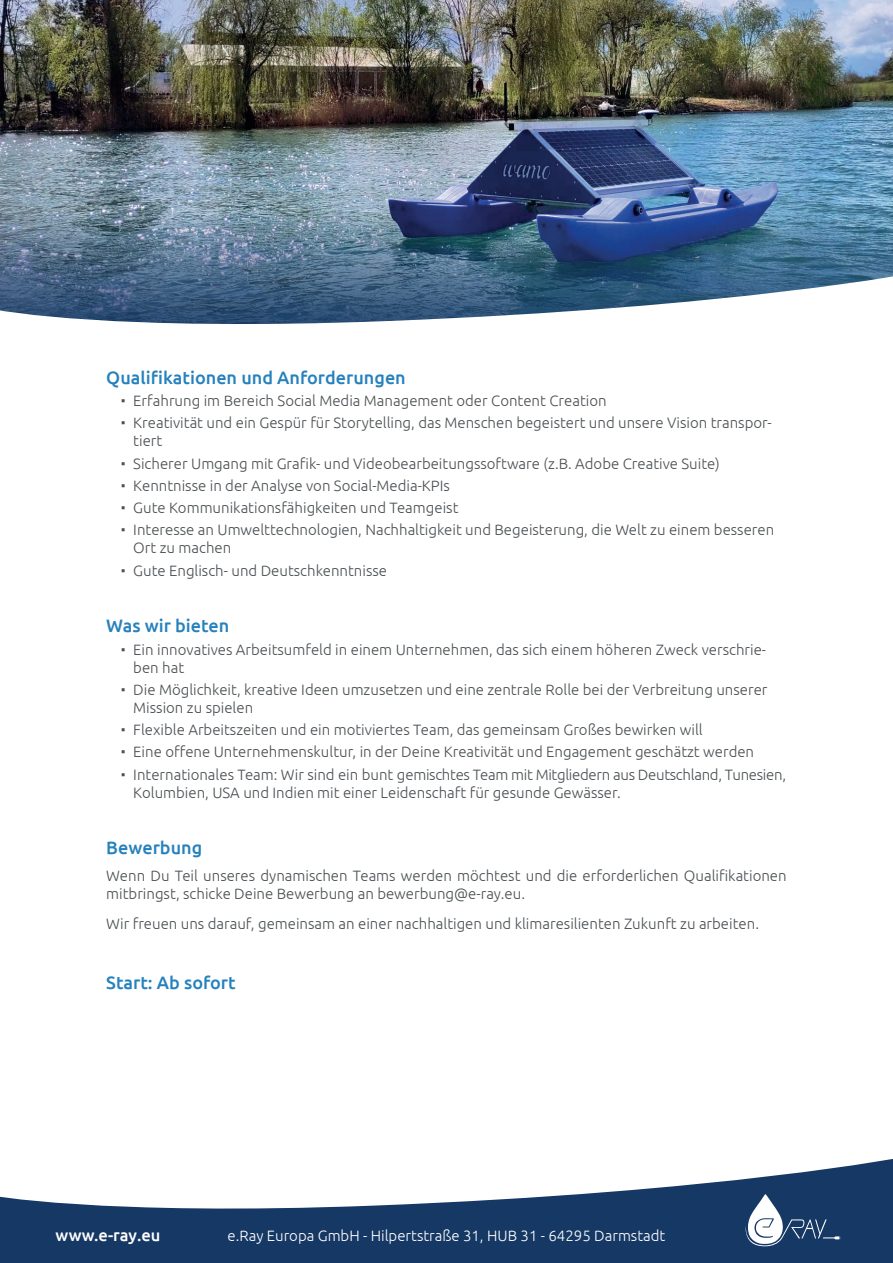
<style>
.page{position:relative;width:893px;height:1263px;background:#fff}
.page>*{position:absolute;margin:0;border:0;box-sizing:border-box;transform-origin:0 0}
.t1{font:500 18px "Ubuntu";color:#2681bd}
.t2{font:500 16.5px "Ubuntu";color:#fff}
.t3{font:300 15px/22.2px "Ubuntu";color:#4b5053}
.t4{font:300 15px "Ubuntu";color:#fff}
.s1{font-family:"Acumin Variable Concept";font-weight:400}
</style>
<div class="page">
<img style="left:0;top:0;width:893px;height:213px">
<img style="left:0;top:213px;width:893px;height:59px">
<svg style="left:0;top:272px;width:893px;height:52px"></svg>
<svg style="left:0;top:1159px;width:893px;height:104px;fill:#163865"></svg>
<svg style="left:746px;top:1194px;width:94px;height:52px"></svg>
<p class="t1" style="left:106px;top:366px;width:301px">Qualifikationen und Anforderungen</p>
<p class="t3" style="left:121px;top:389px;width:653px"><span class="s1">Ŋ</span> Erfahrung im Bereich Social Media Management oder Content Creation<br><span class="s1">Ŋ</span> Kreativität und ein Gespür für Storytelling, das Menschen begeistert und unsere Vision transpor-</p>
<p class="t3" style="left:121px;top:430px;width:655px;text-indent:13px">tiert<br><span class="s1">Ŋ</span> Sicherer Umgang mit Grafik- und Videobearbeitungssoftware (z.B. Adobe Creative Suite)<br><span class="s1">Ŋ</span> Kenntnisse in der Analyse von Social-Media-KPIs<br><span class="s1">Ŋ</span> Gute Kommunikationsfähigkeiten und Teamgeist<br><span class="s1">Ŋ</span> Interesse an Umwelttechnologien, Nachhaltigkeit und Begeisterung, die Welt zu einem besseren</p>
<p class="t3" style="left:121px;top:537px;width:268px;text-indent:13px">Ort zu machen<br><span class="s1">Ŋ</span> Gute Englisch- und Deutschkenntnisse</p>
<p class="t1" style="left:106px;top:614px;width:125px">Was wir bieten</p>
<p class="t3" style="left:133px;top:640px;width:634px;line-height:18px;text-indent:-13px"><span class="s1">Ŋ</span> Ein innovatives Arbeitsumfeld in einem Unternehmen, das sich einem höheren Zweck verschrie&shy;ben hat</p>
<p class="t3" style="left:133px;top:680px;width:636px;line-height:18px;text-indent:-13px"><span class="s1">Ŋ</span> Die Möglichkeit, kreative Ideen umzusetzen und eine zentrale Rolle bei der Verbreitung unserer<br>Mission zu spielen</p>
<p class="t3" style="left:121px;top:718px;width:667px"><span class="s1">Ŋ</span> Flexible Arbeitszeiten und ein motiviertes Team, das gemeinsam Großes bewirken will<br><span class="s1">Ŋ</span> Eine offene Unternehmenskultur, in der Deine Kreativität und Engagement geschätzt werden<br><span class="s1">Ŋ</span> Internationales Team: Wir sind ein bunt gemischtes Team mit Mitgliedern aus Deutschland, Tunesien,</p>
<p class="t3" style="left:133px;top:781px;width:489px">Kolumbien, USA und Indien mit einer Leidenschaft für gesunde Gewässer.</p>
<p class="t1" style="left:106px;top:836px;width:97px">Bewerbung</p>
<p class="t3" style="left:106px;top:866px;width:682px;line-height:18px">Wenn Du Teil unseres dynamischen Teams werden möchtest und die erforderlichen Qualifikationen mitbringst, schicke Deine Bewerbung an bewerbung@e-ray.eu.</p>
<p class="t3" style="left:106px;top:912px;width:654px">Wir freuen uns darauf, gemeinsam an einer nachhaltigen und klimaresilienten Zukunft zu arbeiten.</p>
<p class="t1" style="left:106px;top:971px;width:131px">Start: Ab sofort</p>
<p class="t2" style="left:56px;top:1225px;width:106px">www.e-ray.eu</p>
<p class="t4" style="left:228px;top:1227px;width:439px">e.Ray Europa GmbH - Hilpertstraße 31, HUB 31 - 64295 Darmstadt</p>
</div>
